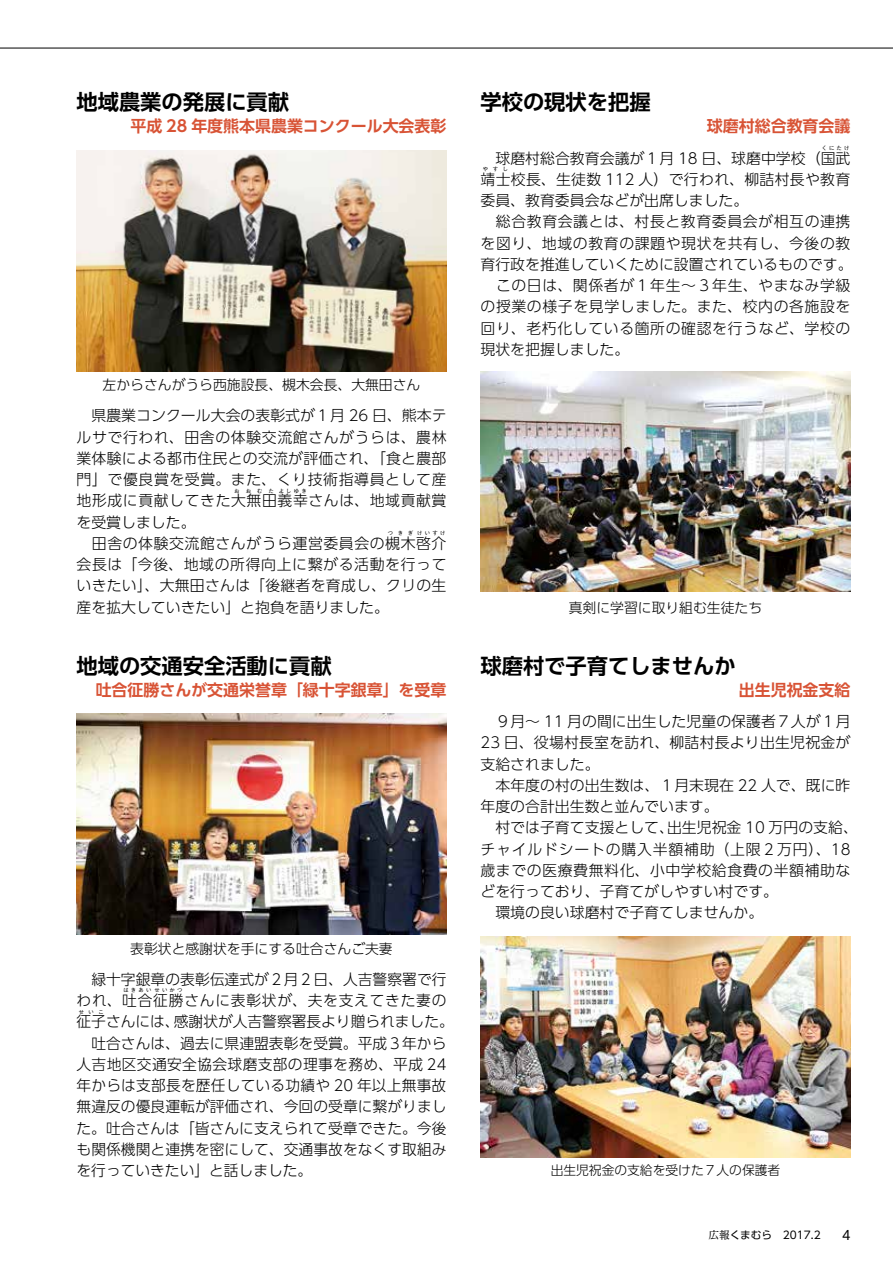
<style>
.page{position:relative;width:893px;height:1263px;background:#fff}
.page>*{position:absolute;margin:0;border:0;box-sizing:border-box;transform-origin:0 0}
.t1{font:700 21.3px "UD Shin Go Pro De";color:#000}
.t2{font:700 15.9px "UD Shin Go Pro De";color:#d85335}
.t3{font:300 14.85px/21.3px "UD Shin Go Pro";letter-spacing:.005em;color:#000}
.t4{font:300 14.85px/21.3px "UD Shin Go Pro";letter-spacing:.04em;color:#000}
.t5{font:300 14.85px/21.3px "UD Shin Go Pro";letter-spacing:.035em;color:#000}
.t6{font:300 13.8px "UD Shin Go Pro";color:#000}
.t7{font:300 12.75px "UD Shin Go Pro";color:#000}
.t8{font:12.75px "UD Shin Go Pro";color:#000}
.t9{font:10.65px "UD Shin Go Pro";color:#000}
.t10{font:300 5.25px "UD Shin Go Pro";letter-spacing:.425em;color:#000}
.s1{font-family:"UD Reimin Pro"}
</style>
<div class="page">
<hr style="left:0;top:48px;width:893px;height:1px;background:#000">
<img style="left:480px;top:936px;width:370px;height:221px">
<img style="left:480px;top:371px;width:370px;height:221px">
<img style="left:77px;top:714px;width:369px;height:220px">
<img style="left:77px;top:150px;width:369px;height:221px">
<h1 class="t1" style="left:77px;top:85px;width:214px">地域農業の発展に貢献</h1>
<p class="t2" style="left:130px;top:113px;width:318px">平成 28 年度熊本県農業コンクール大会表彰</p>
<p class="t6" style="left:103px;top:374px;width:319px">左からさんがうら西施設長、槻木会長、大無田さん</p>
<p class="t3" style="left:77px;top:404px;width:371px;text-align:justify">　県農業コンクール大会の表彰式が１月 26 日、熊本テルサで行われ、田舎の体験交流館さんがうらは、農林業体験による都市住民との交流が評価され、「食と農部門」で優良賞を受賞。また、くり技術指導員として産地形成に貢献してきた大無田義幸さんは、地域貢献賞</p>
<p class="t10" style="left:234px;top:486px;width:41px">おおむた</p>
<p class="t10" style="left:279px;top:486px;width:30px">よしゆき</p>
<p class="t5" style="left:77px;top:511px;width:371px">を受賞しました。<br>　田舎の体験交流館さんがうら運営委員会の槻木啓介</p>
<p class="t10" style="left:388px;top:529px;width:27px">つきぎ</p>
<p class="t10" style="left:417px;top:529px;width:30px">けいすけ</p>
<p class="t3" style="left:77px;top:553px;width:371px;text-align:justify">会長は「今後、地域の所得向上に繋がる活動を行っていきたい」、大無田さんは「後継者を育成し、クリの生産を拡大していきたい」と抱負を語りました。</p>
<h1 class="t1" style="left:77px;top:648px;width:257px">地域の交通安全活動に貢献</h1>
<p class="t2" style="left:96px;top:676px;width:352px">吐合征勝さんが交通栄誉章「緑十字銀章」を受章</p>
<p class="t6" style="left:130px;top:937px;width:264px">表彰状と感謝状を手にする吐合さんご夫妻</p>
<p class="t3" style="left:77px;top:968px;width:372px">　緑十字銀章の表彰伝達式が２月２日、人吉警察署で行われ、吐合征勝さんに表彰状が、夫を支えてきた妻の</p>
<p class="t10" style="left:123px;top:986px;width:30px">はきあい</p>
<p class="t10" style="left:154px;top:986px;width:30px">せいかつ</p>
<p class="t3" style="left:77px;top:1010px;width:105px">征子さんには、</p>
<p class="t10" style="left:79px;top:1007px;width:26px">せいこ</p>
<p class="t3" style="left:77px;top:1010px;width:379px;text-indent:97px">感謝状が人吉警察署長より贈られました。　吐合さんは、過去に県連盟表彰を受賞。平成３年から人吉地区交通安全協会球磨支部の理事を務め、平成 24年からは支部長を歴任している功績や 20 年以上無事故無違反の優良運転が評価され、今回の受章に繋がりました。吐合さんは「皆さんに支えられて受章できた。今後も関係機関と連携を密にして、交通事故をなくす取組みを行っていきたい」と話しました。</p>
<h1 class="t1" style="left:480px;top:85px;width:172px">学校の現状を把握</h1>
<p class="t2" style="left:707px;top:113px;width:145px">球磨村総合教育会議</p>
<p class="t10" style="left:822px;top:144px;width:29px">くにたけ</p>
<p class="t3" style="left:480px;top:168px;width:371px">靖士校長、生徒数 112 人）で行われ、柳詰村長や教育</p>
<p class="t3" style="left:480px;top:147px;width:371px">　球磨村総合教育会議が１月 18 日、球磨中学校（国武</p>
<p class="t10" style="left:483px;top:165px;width:27px">やすし</p>
<p class="t4" style="left:480px;top:189px;width:374px">委員、教育委員会などが出席しました。<br>　総合教育会議とは、村長と教育委員会が相互の連携を図り、地域の教育の課題や現状を共有し、今後の教育行政を推進していくために設置されているものです。　この日は、関係者が１年生～３年生、やまなみ学級の授業の様子を見学しました。また、校内の各施設を回り、老朽化している箇所の確認を行うなど、学校の現状を把握しました。</p>
<p class="t6" style="left:569px;top:596px;width:195px">真剣に学習に取り組む生徒たち</p>
<h1 class="t1" style="left:480px;top:648px;width:257px">球磨村で子育てしませんか</h1>
<p class="t2" style="left:739px;top:676px;width:113px">出生児祝金支給</p>
<p class="t3" style="left:480px;top:710px;width:372px">　９月～ 11 月の間に出生した児童の保護者７人が１月</p>
<p class="t3" style="left:480px;top:731px;width:371px">23 日、役場村長室を訪れ、柳詰村長より出生児祝金が</p>
<p class="t3" style="left:480px;top:753px;width:121px">支給されました。</p>
<p class="t3" style="left:480px;top:774px;width:371px">　本年度の村の出生数は、１月末現在 22 人で、既に昨</p>
<p class="t3" style="left:480px;top:795px;width:240px">年度の合計出生数と並んでいます。</p>
<p class="t3" style="left:667px;top:816px;width:192px">出生児祝金 10 万円の支給、</p>
<p class="t3" style="left:480px;top:816px;width:371px">　村では子育て支援として、<br>チャイルドシートの購入半額補助（上限２万円、( 18歳までの医療費無料化、小中学校給食費の半額補助などを行っており、子育てがしやすい村です。<br>　環境の良い球磨村で子育てしませんか。</p>
<p class="t7" style="left:551px;top:1160px;width:231px">出生児祝金の支給を受けた７人の保護者</p>
<p class="t9" style="left:708px;top:1227px;width:65px"><span class="s1">広報</span>くまむら</p>
<p class="t9" style="left:783px;top:1227px;width:39px">2017.2</p>
<p class="t8" style="left:842px;top:1225px;width:10px">4</p>
</div>
